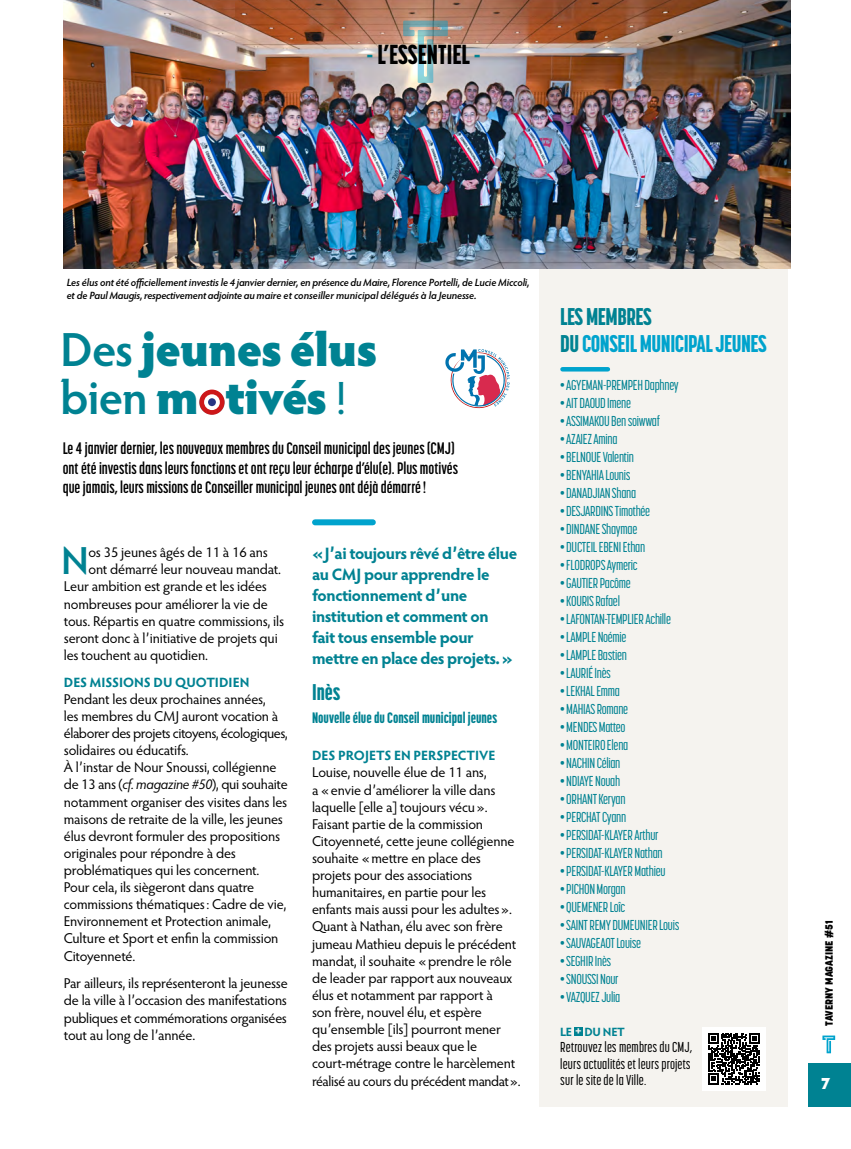
<style>
.page{position:relative;width:851px;height:1149px;background:#fff}
.page>*{position:absolute;margin:0;border:0;box-sizing:border-box;transform-origin:0 0}
.t1{font:900 48px/48px "Hypatia Sans Pro";letter-spacing:-.02em;color:#008292}
.t2{font:600 39.15px "Hypatia Sans Pro";color:#008292}
.t3{font:800 27.15px "Korolev Compressed";color:#000}
.t4{font:800 24px/27px "Korolev Compressed";letter-spacing:-.02em;color:#00a3cd}
.t5{font:800 22.5px "Korolev Compressed";color:#008292}
.t6{font:700 16.5px/19.5px "Korolev Compressed";color:#000}
.t7{font:700 16.5px/21px "Hypatia Sans Pro";letter-spacing:-.025em;color:#008292}
.t8{font:900 16.5px "Hypatia Sans Pro";color:#fff}
.t9{font:800 15px "Korolev Compressed";color:#008292}
.t10{font:14.25px/17.1px "Hypatia Sans Pro";letter-spacing:-.015em;color:#000}
.t11{font:500 14.25px "Korolev Compressed";letter-spacing:-.02em;color:#008292}
.t12{font:500 14.25px/16.5px "Korolev Compressed";letter-spacing:.01em;color:#000;text-align:justify}
.t13{font:700 13.5px "Hypatia Sans Pro";color:#008292}
.t14{font:700 12px "Hypatia Sans Pro";letter-spacing:-.025em;color:#008292}
.t15{font:italic 600 10.5px/12.6px "Hypatia Sans Pro";letter-spacing:-.015em;color:#000}
.t16{font:800 10.5px "Korolev";color:#000}
.s1{color:#008292}
.s2{font-weight:600}
.s3{font-weight:400}
.s4{font-style:italic}
.s5{color:#f5f3ef}
</style>
<div class="page">
<div style="left:539px;top:268px;width:248px;height:837px;background:#f5f3ef"></div>
<img style="left:64px;top:0;width:726px;height:268px">
<svg style="left:403px;top:21px;width:45px;height:62px;background:#b5c2bd"></svg>
<div style="left:315px;top:519px;width:58px;height:6px;background:#00a3cd"></div>
<div style="left:199px;top:389px;width:25px;height:25px;background:#cd1719;border-radius:50%"></div>
<svg style="left:204px;top:394px;width:16px;height:16px"></svg>
<div style="left:208px;top:398px;width:8px;height:8px;background:#283583;border-radius:50%"></div>
<hr style="left:562px;top:367px;width:45px;height:4px;background:#00a3cd">
<svg style="left:445px;top:349px;width:65px;height:60px"></svg>
<div style="left:574px;top:1026px;width:8px;height:9px;background:#008292"></div>
<div style="left:702px;top:1026px;width:63px;height:64px;background:#fff"></div>
<svg style="left:708px;top:1033px;width:51px;height:50px"></svg>
<div style="left:808px;top:1062px;width:42px;height:44px;background:#008292"></div>
<svg style="left:822px;top:1035px;width:13px;height:17px"></svg>
<h3 class="t3" style="left:367px;top:38px;width:115px"><span class="s1">-</span> L’ESSENTIEL <span class="s1">-</span></h3>
<p class="t15" style="left:67px;top:276px;width:464px">Les élus ont été officiellement investis le 4 janvier dernier, en présence du Maire, Florence Portelli, de Lucie Miccoli, et de Paul Maugis, respectivement adjointe au maire et conseiller municipal délégués à la Jeunesse.</p>
<h1 class="t1" style="left:60px;top:322px;width:319px"><span class="s2">Des</span> jeunes élus <span class="s2">bien</span> motivés<span class="s3">!</span></h1>
<p class="t6" style="left:63px;top:438px;width:396px">Le 4 janvier dernier, les nouveaux membres du Conseil municipal des jeunes (CMJ) ont été investis dans leurs fonctions et ont reçu leur écharpe d’élu(e). Plus motivés que jamais, leurs missions de Conseiller municipal jeunes ont déjà démarré!</p>
<h2 class="t2" style="left:61px;top:533px;width:29px">N</h2>
<p class="t10" style="left:88px;top:543px;width:181px">os 35 jeunes âgés de 11 à 16 ans</p>
<p class="t10" style="left:88px;top:560px;width:194px">ont démarré leur nouveau mandat.</p>
<p class="t10" style="left:64px;top:577px;width:204px">Leur ambition est grande et les idées</p>
<p class="t10" style="left:64px;top:594px;width:205px">nombreuses pour améliorer la vie de</p>
<p class="t10" style="left:64px;top:611px;width:222px">tous. Répartis en quatre commissions, ils</p>
<p class="t10" style="left:64px;top:628px;width:215px">seront donc à l’initiative de projets qui</p>
<p class="t10" style="left:64px;top:645px;width:145px">les touchent au quotidien.</p>
<p class="t13" style="left:64px;top:672px;width:187px">DES MISSIONS DU QUOTIDIEN</p>
<p class="t10" style="left:64px;top:689px;width:225px">Pendant les deux prochaines années,<br>les membres du CMJ auront vocation à élaborer des projets citoyens, écologiques, solidaires ou éducatifs.<br>À l’instar de Nour Snoussi, collégienne de 13 ans (<span class="s4">cf. magazine #50</span>), qui souhaite notamment organiser des visites dans les maisons de retraite de la ville, les jeunes élus devront formuler des propositions originales pour répondre à des problématiques qui les concernent.<br>Pour cela, ils siègeront dans quatre commissions thématiques: Cadre de vie, Environnement et Protection animale, Culture et Sport et enfin la commission Citoyenneté.</p>
<p class="t10" style="left:64px;top:974px;width:225px;text-align:justify">Par ailleurs, ils représenteront la jeunesse de la ville à l’occasion des manifestations publiques et commémorations organisées tout au long de l’année.</p>
<p class="t7" style="left:312px;top:542px;width:207px">«J’ai toujours rêvé d’être élue au CMJ pour apprendre le fonctionnement d’une institution et comment on<br>fait tous ensemble pour mettre en place des projets.»</p>
<h3 class="t5" style="left:312px;top:679px;width:30px">Inès</h3>
<p class="t9" style="left:312px;top:708px;width:186px">Nouvelle élue du Conseil municipal jeunes</p>
<p class="t13" style="left:312px;top:745px;width:185px">DES PROJETS EN PERSPECTIVE</p>
<p class="t10" style="left:312px;top:763px;width:210px">Louise, nouvelle élue de 11 ans,<br>a «envie d’améliorer la ville dans laquelle [elle a] toujours vécu».<br>Faisant partie de la commission Citoyenneté, cette jeune collégienne souhaite «mettre en place des projets pour des associations humanitaires, en partie pour les enfants mais aussi pour les adultes».<br>Quant à Nathan, élu avec son frère jumeau Mathieu depuis le précédent mandat, il souhaite «prendre le rôle de leader par rapport aux nouveaux élus et notamment par rapport à<br>son frère, nouvel élu, et espère qu’ensemble [ils] pourront mener des projets aussi beaux que le court-métrage contre le harcèlement réalisé au cours du précédent mandat».</p>
<h3 class="t4" style="left:560px;top:302px;width:208px"><span class="s1">LES MEMBRES<br>DU</span> CONSEIL MUNICIPAL JEUNES</h3>
<p class="t11" style="left:560px;top:376px;width:120px">• AGYEMAN-PREMPEH Daphney</p>
<p class="t11" style="left:560px;top:394px;width:72px">• AIT DAOUD Imene</p>
<p class="t11" style="left:560px;top:412px;width:101px">• ASSIMAKOU Ben soiwwaf</p>
<p class="t11" style="left:560px;top:430px;width:59px">• AZAIEZ Amina</p>
<p class="t11" style="left:560px;top:448px;width:75px">• BELNOUE Valentin</p>
<p class="t11" style="left:560px;top:466px;width:72px">• BENYAHIA Lounis</p>
<p class="t11" style="left:560px;top:484px;width:77px">• DANADJIAN Shana</p>
<p class="t11" style="left:560px;top:502px;width:91px">• DESJARDINS Timothée</p>
<p class="t11" style="left:560px;top:520px;width:79px">• DINDANE Shaymae</p>
<p class="t11" style="left:560px;top:538px;width:86px">• DUCTEIL EBENI Ethan</p>
<p class="t11" style="left:560px;top:556px;width:79px">• FLODROPS Aymeric</p>
<p class="t11" style="left:560px;top:574px;width:72px">• GAUTIER Pacôme</p>
<p class="t11" style="left:560px;top:592px;width:61px">• KOURIS Rafael</p>
<p class="t11" style="left:560px;top:610px;width:112px">• LAFONTAN-TEMPLIER Achille</p>
<p class="t11" style="left:560px;top:628px;width:68px">• LAMPLE Noémie</p>
<p class="t11" style="left:560px;top:646px;width:68px">• LAMPLE Bastien</p>
<p class="t11" style="left:560px;top:664px;width:52px">• LAURIÉ Inès</p>
<p class="t11" style="left:560px;top:682px;width:61px">• LEKHAL Emma</p>
<p class="t11" style="left:560px;top:700px;width:70px">• MAHIAS Romane</p>
<p class="t11" style="left:560px;top:718px;width:67px">• MENDES Matteo</p>
<p class="t11" style="left:560px;top:736px;width:70px">• MONTEIRO Elena</p>
<p class="t11" style="left:560px;top:754px;width:62px">• NACHIN Célian</p>
<p class="t11" style="left:560px;top:772px;width:62px">• NDIAYE Nouah</p>
<p class="t11" style="left:560px;top:790px;width:67px">• ORHANT Keryan</p>
<p class="t11" style="left:560px;top:808px;width:67px">• PERCHAT Cyann</p>
<p class="t11" style="left:560px;top:826px;width:100px">• PERSIDAT-KLAYER Arthur</p>
<p class="t11" style="left:560px;top:844px;width:104px">• PERSIDAT-KLAYER Nathan</p>
<p class="t11" style="left:560px;top:862px;width:107px">• PERSIDAT-KLAYER Mathieu</p>
<p class="t11" style="left:560px;top:880px;width:67px">• PICHON Morgan</p>
<p class="t11" style="left:560px;top:898px;width:67px">• QUEMENER Loîc</p>
<p class="t11" style="left:560px;top:916px;width:121px">• SAINT REMY DUMEUNIER Louis</p>
<p class="t11" style="left:560px;top:934px;width:82px">• SAUVAGEAOT Louise</p>
<p class="t11" style="left:560px;top:952px;width:53px">• SEGHIR Inès</p>
<p class="t11" style="left:560px;top:970px;width:60px">• SNOUSSI Nour</p>
<p class="t11" style="left:560px;top:988px;width:62px">• VAZQUEZ Julia</p>
<p class="t14" style="left:560px;top:1022px;width:66px">LE <span class="s5">+</span> DU NET</p>
<p class="t12" style="left:560px;top:1038px;width:134px">Retrouvez les membres du CMJ, leurs actualités et leurs projets sur le site de la Ville.</p>
<p class="t16" style="left:822px;top:1025px;width:107px;rotate:-90deg">TAVERNY MAGAZINE #51</p>
<p class="t8" style="left:820px;top:1070px;width:11px">7</p>
</div>
